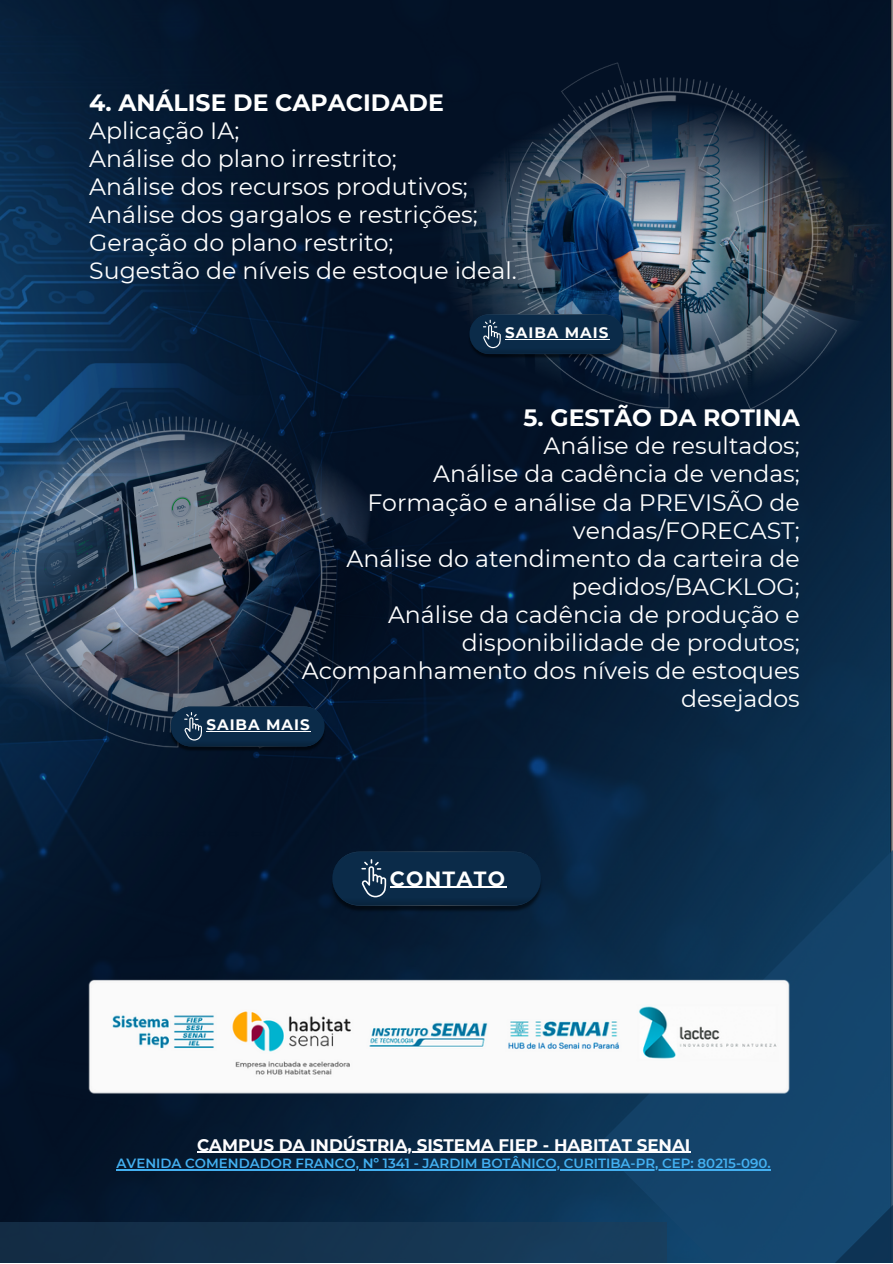
<style>
.page{position:relative;width:893px;height:1264px;background:#fff}
.page>*{position:absolute;margin:0;border:0;box-sizing:border-box;transform-origin:0 0}
.t1{font:23.55px/28px "Montserrat";color:#fff;text-align:right}
.t2{font:700 23.55px "Montserrat";color:#fff}
.t3{font:700 20.55px "Montserrat";letter-spacing:.065em;color:#fff}
.t4{font:700 16.65px "Montserrat";color:#fefdfe}
.t5{font:700 15.15px "Montserrat";letter-spacing:.065em;color:#fff}
.t6{font:600 13.35px "Montserrat";color:#43b0f1}
</style>
<div class="page">
<img style="left:0;top:0;width:892px;height:1221px">
<svg style="left:0;top:1221px;width:597px;height:41px;background:#14324e"></svg>
<svg style="left:597px;top:809px;width:295px;height:453px;background:#113d62"></svg>
<svg style="left:798px;top:1128px;width:94px;height:134px;background:#14446c"></svg>
<img style="left:436px;top:97px;width:456px;height:309px">
<img style="left:491px;top:50px;width:371px;height:371px">
<div style="left:371px;top:421px;width:20px;height:308px;background:#031125"></div>
<img style="left:0;top:390px;width:371px;height:371px">
<img style="left:467px;top:317px;width:158px;height:42px">
<svg style="left:469px;top:314px;width:154px;height:40px;background:#14324e"></svg>
<img style="left:169px;top:710px;width:157px;height:42px">
<svg style="left:171px;top:706px;width:153px;height:40px;background:#14324e"></svg>
<img style="left:88px;top:869px;width:711px;height:303px">
<hr style="left:197px;top:1151px;width:493px;height:1px;background:#fefdfe">
<hr style="left:117px;top:1169px;width:653px;height:1px;background:#43b0f1">
<img style="left:330px;top:856px;width:213px;height:57px">
<svg style="left:332px;top:851px;width:209px;height:54px;background:#14314d"></svg>
<p class="t2" style="left:89px;top:88px;width:356px">4. ANÁLISE DE CAPACIDADE</p>
<p class="t1" style="left:89px;top:116px;width:151px">Aplicação IA;</p>
<p class="t1" style="left:89px;top:144px;width:309px">Análise do plano irrestrito;</p>
<p class="t1" style="left:89px;top:172px;width:380px">Análise dos recursos produtivos;</p>
<p class="t1" style="left:89px;top:201px;width:390px">Análise dos gargalos e restrições;</p>
<p class="t1" style="left:89px;top:229px;width:306px">Geração do plano restrito;</p>
<p class="t1" style="left:89px;top:257px;width:429px">Sugestão de níveis de estoque ideal.</p>
<p class="t5" style="left:505px;top:323px;width:105px">SAIBA MAIS</p>
<p class="t2" style="left:523px;top:403px;width:278px">5. GESTÃO DA ROTINA</p>
<p class="t1" style="left:543px;top:432px;width:258px">Análise de resultados;</p>
<p class="t1" style="left:433px;top:460px;width:368px">Análise da cadência de vendas;</p>
<p class="t1" style="left:367px;top:488px;width:434px">Formação e análise da PREVISÃO de vendas/FORECAST;</p>
<p class="t1" style="left:346px;top:544px;width:454px">Análise do atendimento da carteira de pedidos/BACKLOG;</p>
<p class="t1" style="left:388px;top:600px;width:413px">Análise da cadência de produção e disponibilidade de produtos;</p>
<p class="t1" style="left:302px;top:656px;width:499px">Acompanhamento dos níveis de estoques desejados</p>
<p class="t5" style="left:206px;top:715px;width:105px">SAIBA MAIS</p>
<p class="t3" style="left:389px;top:865px;width:117px">CONTATO</p>
<p class="t4" style="left:197px;top:1134px;width:495px">CAMPUS DA INDÚSTRIA, SISTEMA FIEP - HABITAT SENAI</p>
<p class="t6" style="left:117px;top:1155px;width:655px">AVENIDA COMENDADOR FRANCO, Nº 1341 - JARDIM BOTÂNICO, CURITIBA-PR, CEP: 80215-090.</p>
</div>
